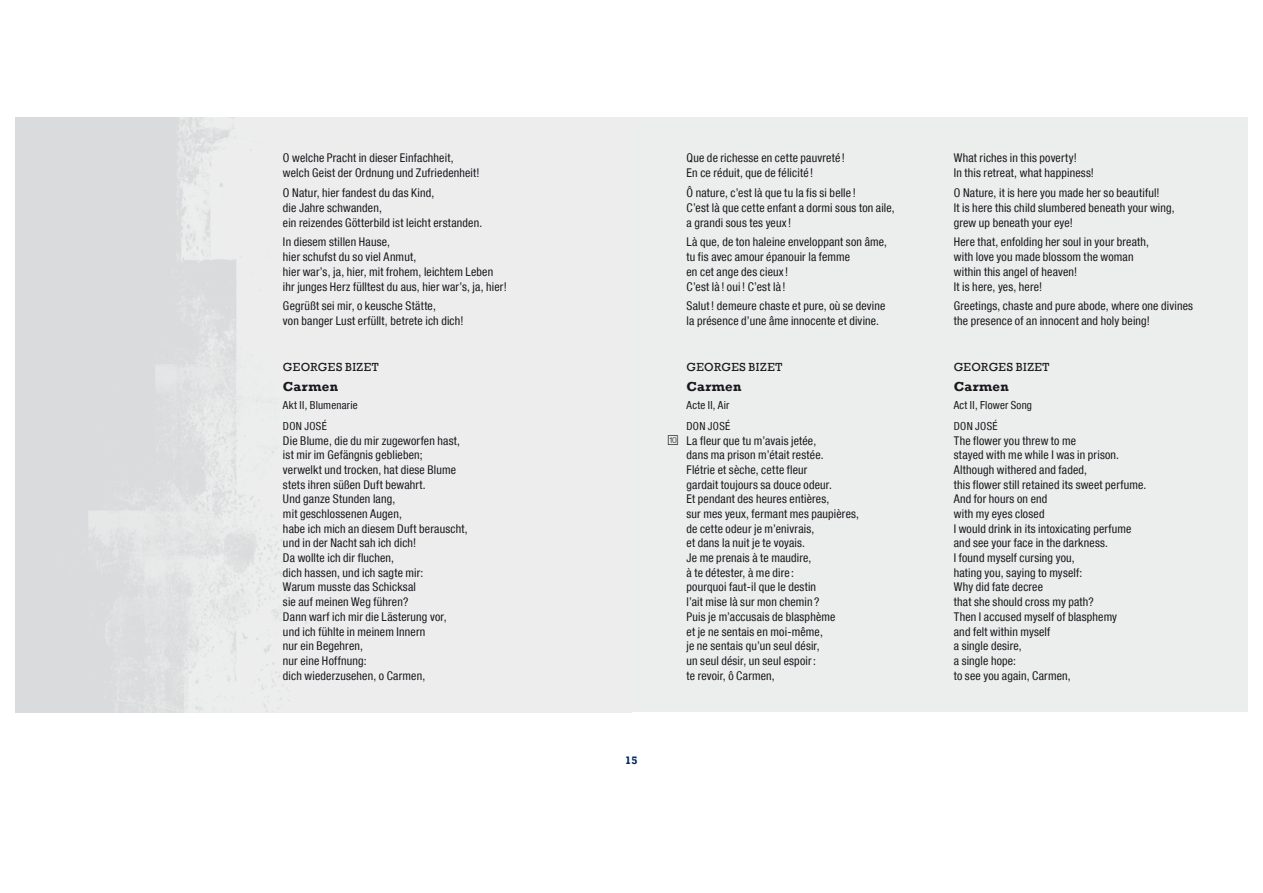
<style>
.page{position:relative;width:1263px;height:893px;background:#fff}
.page>*{position:absolute;margin:0;border:0;box-sizing:border-box;transform-origin:0 0}
.t1{font:700 13.35px "Rockwell";letter-spacing:.025em;color:#1a171c}
.t2{font:condensed 12px/14.7px "Helvetica Neue LT Com";letter-spacing:.015em;color:#1a171c}
.t3{font:12px "Rockwell";letter-spacing:.035em;color:#1a171c}
.t4{font:condensed 11.1px/21.3px "Helvetica Neue LT Com";letter-spacing:.03em;color:#1a171c}
.t5{font:700 11.1px "Rockwell";color:#002857}
.s1{font-family:"Grammophon No 2";font-stretch:normal;font-size:14.85px}
</style>
<div class="page">
<div style="left:16px;top:117px;width:1231px;height:595px;background:#eceded"></div>
<p class="t2" style="left:283px;top:153px;width:198px">O welche Pracht in dieser Einfachheit, welch Geist der Ordnung und Zufriedenheit!</p>
<p class="t2" style="left:283px;top:187px;width:201px">O Natur, hier fandest du das Kind,<br>die Jahre schwanden,<br>ein reizendes Götterbild ist leicht erstanden.</p>
<p class="t2" style="left:283px;top:237px;width:225px">In diesem stillen Hause,<br>hier schufst du so viel Anmut,<br>hier war’s, ja, hier, mit frohem, leichtem Leben ihr junges Herz fülltest du aus, hier war’s, ja, hier!</p>
<p class="t2" style="left:283px;top:301px;width:182px">Gegrüßt sei mir, o keusche Stätte,<br>von banger Lust erfüllt, betrete ich dich!</p>
<p class="t3" style="left:283px;top:360px;width:97px">GEORGES BIZET</p>
<p class="t1" style="left:283px;top:379px;width:56px">Carmen</p>
<p class="t4" style="left:283px;top:395px;width:76px">Akt II, Blumenarie<br>DON JOSÉ</p>
<p class="t2" style="left:283px;top:435px;width:186px">Die Blume, die du mir zugeworfen hast, ist mir im Gefängnis geblieben;<br>verwelkt und trocken, hat diese Blume stets ihren süßen Duft bewahrt.<br>Und ganze Stunden lang,<br>mit geschlossenen Augen,<br>habe ich mich an diesem Duft berauscht, und in der Nacht sah ich dich!<br>Da wollte ich dir fluchen,<br>dich hassen, und ich sagte mir:<br>Warum musste das Schicksal<br>sie auf meinen Weg führen?<br>Dann warf ich mir die Lästerung vor,<br>und ich fühlte in meinem Innern<br>nur ein Begehren,<br>nur eine Hoffnung:<br>dich wiederzusehen, o Carmen,</p>
<p class="t5" style="left:625px;top:754px;width:14px">15</p>
<p class="t2" style="left:686px;top:153px;width:160px">Que de richesse en cette pauvreté !<br>En ce réduit, que de félicité !</p>
<p class="t2" style="left:686px;top:187px;width:210px">Ô nature, c’est là que tu la fis si belle !<br>C’est là que cette enfant a dormi sous ton aile, a grandi sous tes yeux !</p>
<p class="t2" style="left:686px;top:237px;width:202px">Là que, de ton haleine enveloppant son âme, tu fis avec amour épanouir la femme<br>en cet ange des cieux !<br>C’est là ! oui ! C’est là !</p>
<p class="t2" style="left:686px;top:301px;width:200px">Salut ! demeure chaste et pure, où se devine la présence d’une âme innocente et divine.</p>
<p class="t3" style="left:686px;top:360px;width:97px">GEORGES BIZET</p>
<p class="t1" style="left:686px;top:379px;width:56px">Carmen</p>
<p class="t4" style="left:686px;top:395px;width:45px">Acte II, Air<br>DON JOSÉ</p>
<p class="t2" style="left:686px;top:435px;width:174px;text-indent:-18px"><span class="s1">J</span> La fleur que tu m’avais jetée,<br>dans ma prison m’était restée.<br>Flétrie et sèche, cette fleur<br>gardait toujours sa douce odeur.<br>Et pendant des heures entières,<br>sur mes yeux, fermant mes paupières, de cette odeur je m’enivrais,<br>et dans la nuit je te voyais.<br>Je me prenais à te maudire,<br>à te détester, à me dire :<br>pourquoi faut-il que le destin<br>l’ait mise là sur mon chemin ?<br>Puis je m’accusais de blasphème<br>et je ne sentais en moi-même,<br>je ne sentais qu’un seul désir,<br>un seul désir, un seul espoir :<br>te revoir, ô Carmen,</p>
<p class="t2" style="left:954px;top:153px;width:142px">What riches in this poverty!<br>In this retreat, what happiness!</p>
<p class="t2" style="left:954px;top:187px;width:223px">O Nature, it is here you made her so beautiful!<br>It is here this child slumbered beneath your wing, grew up beneath your eye!</p>
<p class="t2" style="left:954px;top:237px;width:197px">Here that, enfolding her soul in your breath, with love you made blossom the woman within this angel of heaven!<br>It is here, yes, here!</p>
<p class="t2" style="left:954px;top:301px;width:241px">Greetings, chaste and pure abode, where one divines the presence of an innocent and holy being!</p>
<p class="t3" style="left:954px;top:360px;width:97px">GEORGES BIZET</p>
<p class="t1" style="left:954px;top:379px;width:56px">Carmen</p>
<p class="t4" style="left:954px;top:395px;width:80px">Act II, Flower Song<br>DON JOSÉ</p>
<p class="t2" style="left:954px;top:435px;width:194px">The flower you threw to me<br>stayed with me while I was in prison.<br>Although withered and faded,<br>this flower still retained its sweet perfume.<br>And for hours on end<br>with my eyes closed<br>I would drink in its intoxicating perfume and see your face in the darkness.<br>I found myself cursing you,<br>hating you, saying to myself:<br>Why did fate decree<br>that she should cross my path?<br>Then I accused myself of blasphemy<br>and felt within myself<br>a single desire,<br>a single hope:<br>to see you again, Carmen,</p>
</div>
